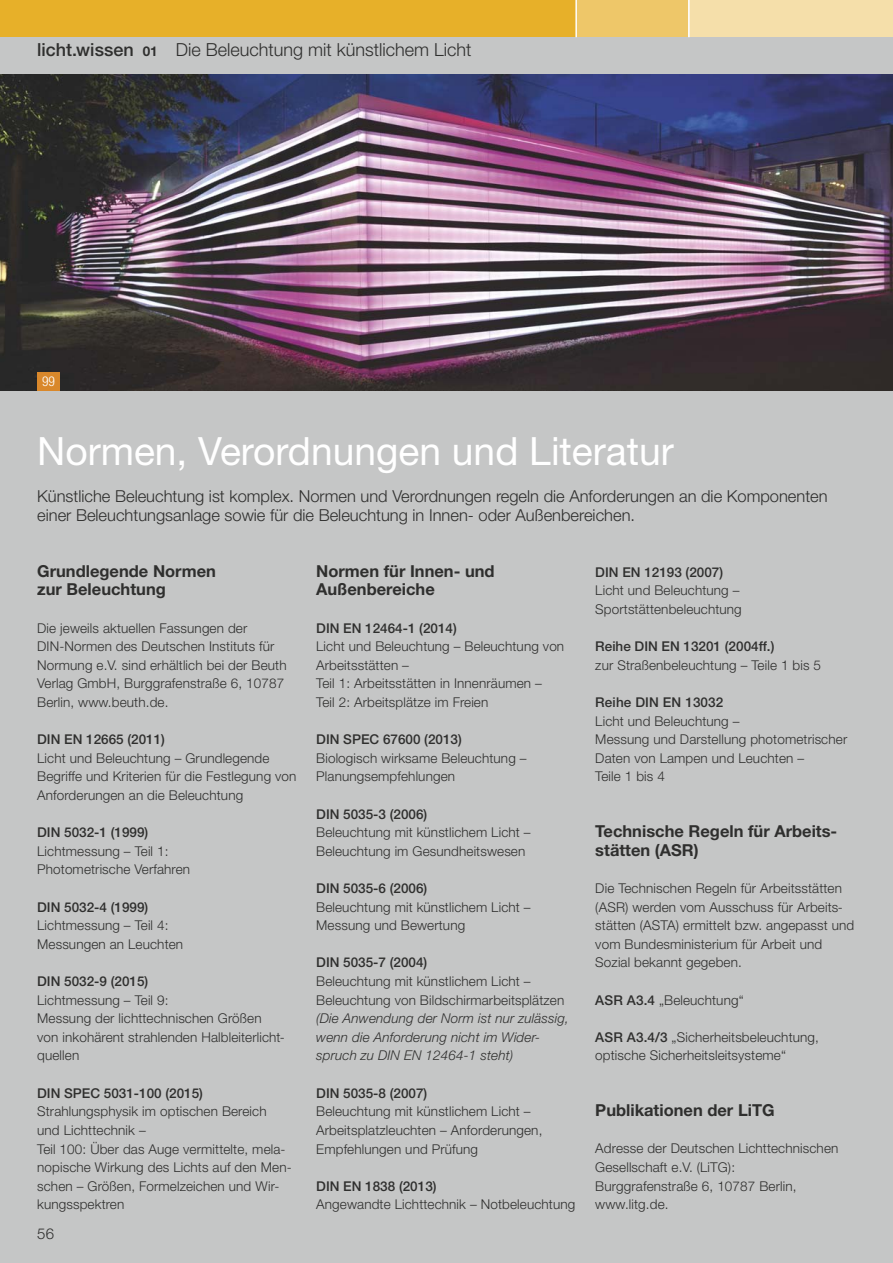
<style>
.page{position:relative;width:893px;height:1263px;background:#c5c6c6}
.page>*{position:absolute;margin:0;border:0;box-sizing:border-box;transform-origin:0 0}
.t1{font:39px "Helvetica Neue LT Pro";color:#fff}
.t2{font:300 18px "Helvetica Neue LT Pro";color:#2f2f2e}
.t3{font:300 16.5px/18.6px "Helvetica Neue LT Pro";color:#2f2f2e}
.t4{font:700 16.5px/18.6px "Helvetica Neue LT Pro";color:#2f2f2e}
.t5{font:300 15px "Helvetica Neue LT Pro";color:#2f2f2e}
.t6{font:300 13.5px/18.6px "Helvetica Neue LT Pro";letter-spacing:.01em;color:#2f2f2e}
.t7{font:500 13.5px "Helvetica Neue LT Pro";color:#2f2f2e}
.t8{font:italic 300 13.5px/18.6px "Helvetica Neue LT Pro";letter-spacing:.01em;color:#2f2f2e}
.t9{font:300 condensed 13.5px "Helvetica Neue LT Pro";color:#fff}
.s1{font-weight:500}
.s2{font-weight:700;font-size:13.5px}
</style>
<div class="page">
<img style="left:0;top:74px;width:893px;height:317px">
<div style="left:37px;top:372px;width:23px;height:19px;background:#d9882b"></div>
<div style="left:0;top:0;width:577px;height:37px;background:#e7b029"></div>
<div style="left:577px;top:0;width:111px;height:37px;background:#eec769"></div>
<div style="left:689px;top:0;width:204px;height:37px;background:#f5dfaa"></div>
<hr style="left:575px;top:0;width:2px;height:37px;background:#fff">
<hr style="left:688px;top:0;width:2px;height:37px;background:#fff">
<h2 class="t2" style="left:37px;top:43px;width:436px"><span class="s1">licht.wissen</span> <span class="s2">01</span> Die Beleuchtung mit künstlichem Licht</h2>
<p class="t9" style="left:42px;top:376px;width:14px">99</p>
<h1 class="t1" style="left:37px;top:437px;width:638px">Normen, Verordnungen und Literatur</h1>
<p class="t3" style="left:37px;top:489px;width:792px">Künstliche Beleuchtung ist komplex. Normen und Verordnungen regeln die Anforderungen an die Komponenten einer Beleuchtungsanlage sowie für die Beleuchtung in Innen- oder Außenbereichen.</p>
<p class="t4" style="left:37px;top:563px;width:180px">Grundlegende Normen zur Beleuchtung</p>
<p class="t6" style="left:37px;top:620px;width:251px">Die jeweils aktuellen Fassungen der DIN-Normen des Deutschen Instituts für Normung e.V. sind erhältlich bei der Beuth Verlag GmbH, Burggrafenstraße 6, 10787<br>Berlin, www.beuth.de.</p>
<p class="t7" style="left:37px;top:734px;width:129px">DIN EN 12665 (2011)</p>
<p class="t6" style="left:37px;top:750px;width:261px">Licht und Beleuchtung – Grundlegende<br>Begriffe und Kriterien für die Festlegung von<br>Anforderungen an die Beleuchtung</p>
<p class="t7" style="left:37px;top:827px;width:113px">DIN 5032-1 (1999)</p>
<p class="t6" style="left:37px;top:843px;width:154px">Lichtmessung – Teil 1:<br>Photometrische Verfahren</p>
<p class="t7" style="left:37px;top:902px;width:113px">DIN 5032-4 (1999)</p>
<p class="t6" style="left:37px;top:917px;width:147px">Lichtmessung – Teil 4:<br>Messungen an Leuchten</p>
<p class="t7" style="left:37px;top:976px;width:113px">DIN 5032-9 (2015)</p>
<p class="t6" style="left:37px;top:992px;width:249px">Lichtmessung – Teil 9:<br>Messung der lichttechnischen Größen von inkohärent strahlenden Halbleiterlicht&shy;quellen</p>
<p class="t7" style="left:37px;top:1088px;width:167px">DIN SPEC 5031-100 (2015)</p>
<p class="t6" style="left:37px;top:1103px;width:256px">Strahlungsphysik im optischen Bereich und Lichttechnik –<br>Teil 100: Über das Auge vermittelte, mela&shy;nopische Wirkung des Lichts auf den Men&shy;schen – Größen, Formelzeichen und Wir&shy;kungsspektren</p>
<p class="t5" style="left:37px;top:1228px;width:18px">56</p>
<p class="t4" style="left:316px;top:563px;width:180px">Normen für Innen- und<br>Außenbereiche</p>
<p class="t7" style="left:316px;top:623px;width:142px">DIN EN 12464-1 (2014)</p>
<p class="t6" style="left:316px;top:638px;width:249px">Licht und Beleuchtung – Beleuchtung von<br>Arbeitsstätten –<br>Teil 1: Arbeitsstätten in Innenräumen –<br>Teil 2: Arbeitsplätze im Freien</p>
<p class="t7" style="left:316px;top:734px;width:147px">DIN SPEC 67600 (2013)</p>
<p class="t6" style="left:316px;top:750px;width:212px">Biologisch wirksame Beleuchtung –<br>Planungsempfehlungen</p>
<p class="t7" style="left:316px;top:809px;width:113px">DIN 5035-3 (2006)</p>
<p class="t6" style="left:316px;top:824px;width:216px">Beleuchtung mit künstlichem Licht –<br>Beleuchtung im Gesundheitswesen</p>
<p class="t7" style="left:316px;top:883px;width:113px">DIN 5035-6 (2006)</p>
<p class="t6" style="left:316px;top:899px;width:216px">Beleuchtung mit künstlichem Licht –<br>Messung und Bewertung</p>
<p class="t7" style="left:316px;top:958px;width:113px">DIN 5035-7 (2004)</p>
<p class="t6" style="left:316px;top:973px;width:250px">Beleuchtung mit künstlichem Licht –<br>Beleuchtung von Bildschirmarbeitsplätzen</p>
<p class="t8" style="left:316px;top:1010px;width:254px">(Die Anwendung der Norm ist nur zulässig, wenn die Anforderung nicht im Wider&shy;spruch zu DIN EN 12464-1 steht)</p>
<p class="t7" style="left:316px;top:1088px;width:113px">DIN 5035-8 (2007)</p>
<p class="t6" style="left:316px;top:1103px;width:228px">Beleuchtung mit künstlichem Licht –<br>Arbeitsplatzleuchten – Anforderungen,<br>Empfehlungen und Prüfung</p>
<p class="t7" style="left:316px;top:1181px;width:122px">DIN EN 1838 (2013)</p>
<p class="t6" style="left:316px;top:1196px;width:261px">Angewandte Lichttechnik – Notbeleuchtung</p>
<p class="t7" style="left:595px;top:567px;width:129px">DIN EN 12193 (2007)</p>
<p class="t6" style="left:595px;top:583px;width:148px">Licht und Beleuchtung –<br>Sportstättenbeleuchtung</p>
<p class="t7" style="left:595px;top:641px;width:181px">Reihe DIN EN 13201 (2004ff.)</p>
<p class="t6" style="left:595px;top:657px;width:227px">zur Straßenbeleuchtung – Teile 1 bis 5</p>
<p class="t7" style="left:595px;top:697px;width:130px">Reihe DIN EN 13032</p>
<p class="t6" style="left:595px;top:713px;width:253px">Licht und Beleuchtung –<br>Messung und Darstellung photometrischer<br>Daten von Lampen und Leuchten –<br>Teile 1 bis 4</p>
<p class="t4" style="left:595px;top:824px;width:243px">Technische Regeln für Arbeits&shy;stätten (ASR)</p>
<p class="t6" style="left:595px;top:880px;width:261px">Die Technischen Regeln für Arbeitsstätten (ASR) werden vom Ausschuss für Arbeits&shy;stätten (ASTA) ermittelt bzw. angepasst und vom Bundesministerium für Arbeit und Sozial bekannt gegeben.</p>
<p class="t6" style="left:595px;top:992px;width:150px"><span class="s1">ASR A3.4</span> „Beleuchtung“</p>
<p class="t6" style="left:595px;top:1029px;width:225px"><span class="s1">ASR A3.4/3</span> „Sicherheitsbeleuchtung, optische Sicherheitsleitsysteme“</p>
<p class="t4" style="left:595px;top:1103px;width:181px">Publikationen der LiTG</p>
<p class="t6" style="left:595px;top:1141px;width:245px">Adresse der Deutschen Lichttechnischen<br>Gesellschaft e.V. (LiTG):<br>Burggrafenstraße 6, 10787 Berlin, www.litg.de.</p>
</div>
